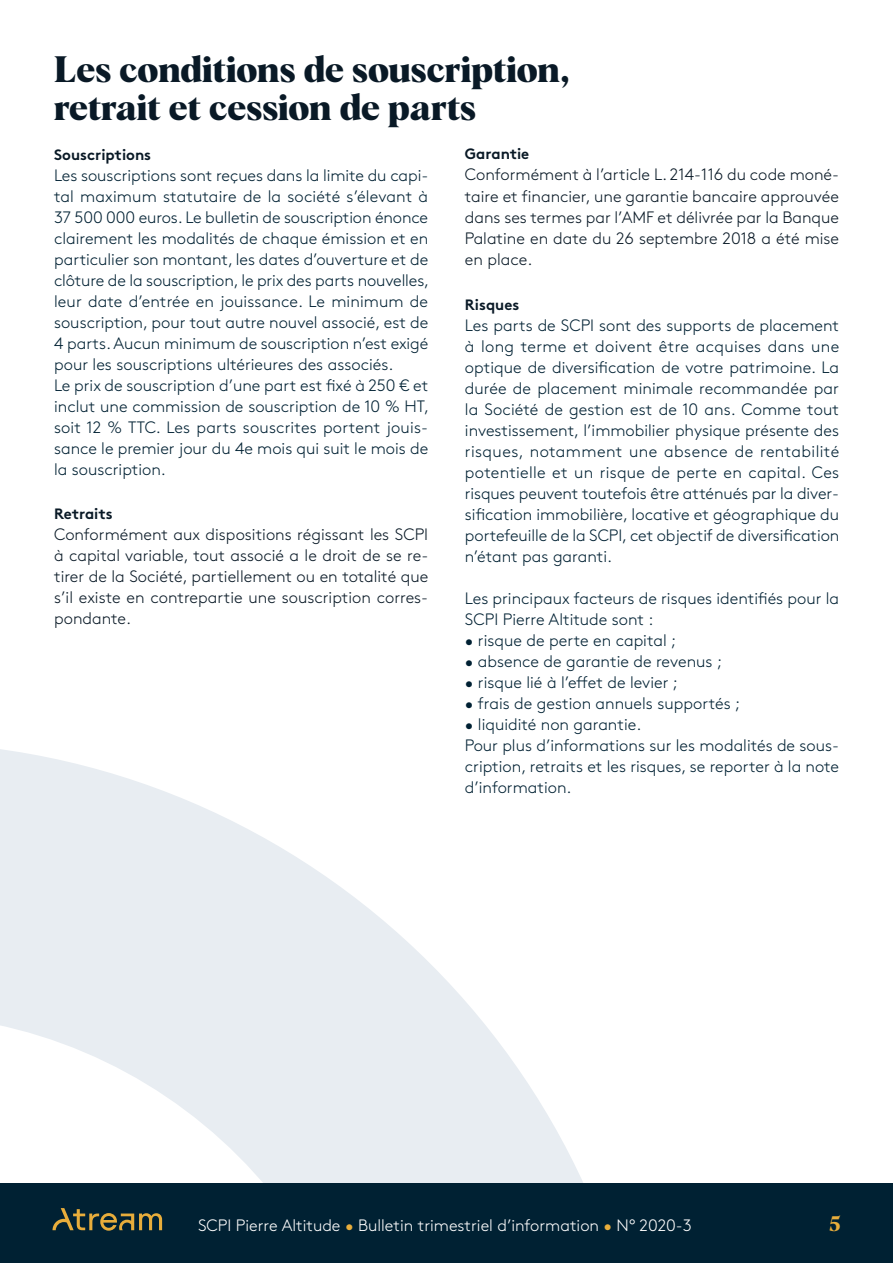
<style>
.page{position:relative;width:893px;height:1263px;background:#fff}
.page>*{position:absolute;margin:0;border:0;box-sizing:border-box;transform-origin:0 0}
.t1{font:700 36px/37.5px "Albra";color:#091926}
.t2{font:700 21px "Albra";color:#e8ae3c}
.t3{font:300 16.5px/21px "Brown";color:#002133}
.t4{font:300 16.5px/21px "Brown";color:#091926;text-align:justify}
.t5{font:300 16.5px "Brown";color:#fff}
.t6{font:700 15px "Brown";color:#091926}
.s1{color:#e8ae3c}
</style>
<div class="page">
<svg style="left:0;top:749px;width:583px;height:434px;fill:#e8edf2"></svg>
<div style="left:0;top:1183px;width:893px;height:80px;background:#002133"></div>
<svg style="left:53px;top:1208px;width:109px;height:23px"></svg>
<h1 class="t1" style="left:54px;top:49px;width:517px">Les conditions de souscription, retrait et cession de parts</h1>
<p class="t6" style="left:54px;top:143px;width:99px">Souscriptions</p>
<p class="t3" style="left:54px;top:164px;width:377px">Les souscriptions sont reçues dans la limite du capi&shy;tal maximum statutaire de la société s’élevant à 37 500 000 euros. Le bulletin de souscription énonce clairement les modalités de chaque émission et en particulier son montant, les dates d’ouverture et de clôture de la souscription, le prix des parts nouvelles, leur date d’entrée en jouissance. Le minimum de souscription, pour tout autre nouvel associé, est de 4 parts. Aucun minimum de souscription n’est exigé pour les souscriptions ultérieures des associés.<br>Le prix de souscription d’une part est fixé à 250 € et inclut une commission de souscription de 10 % HT, soit 12 % TTC. Les parts souscrites portent jouis&shy;sance le premier jour du 4e mois qui suit le mois de la souscription.</p>
<p class="t6" style="left:54px;top:501px;width:60px">Retraits</p>
<p class="t4" style="left:54px;top:522px;width:376px">Conformément aux dispositions régissant les SCPI à capital variable, tout associé a le droit de se re&shy;tirer de la Société, partiellement ou en totalité que s’il existe en contrepartie une souscription corres&shy;pondante.</p>
<p class="t6" style="left:465px;top:142px;width:66px">Garantie</p>
<p class="t4" style="left:465px;top:163px;width:376px">Conformément à l’article L. 214-116 du code moné&shy;taire et financier, une garantie bancaire approuvée dans ses termes par l’AMF et délivrée par la Banque Palatine en date du 26 septembre 2018 a été mise en place.</p>
<p class="t6" style="left:465px;top:292px;width:56px">Risques</p>
<p class="t3" style="left:465px;top:313px;width:376px;text-align:justify">Les parts de SCPI sont des supports de placement à long terme et doivent être acquises dans une optique de diversification de votre patrimoine. La durée de placement minimale recommandée par la Société de gestion est de 10 ans. Comme tout investissement, l’immobilier physique présente des risques, notamment une absence de rentabilité potentielle et un risque de perte en capital. Ces risques peuvent toutefois être atténués par la diver&shy;sification immobilière, locative et géographique du portefeuille de la SCPI, cet objectif de diversification n’étant pas garanti.</p>
<p class="t3" style="left:465px;top:586px;width:376px">Les principaux facteurs de risques identifiés pour la<br>SCPI Pierre Altitude sont :</p>
<p class="t3" style="left:465px;top:628px;width:213px">• risque de perte en capital ;</p>
<p class="t3" style="left:465px;top:649px;width:259px">• absence de garantie de revenus ;</p>
<p class="t3" style="left:465px;top:670px;width:215px">• risque lié à l’effet de levier ;</p>
<p class="t3" style="left:465px;top:691px;width:277px">• frais de gestion annuels supportés ;</p>
<p class="t3" style="left:465px;top:712px;width:376px">• liquidité non garantie.<br>Pour plus d’informations sur les modalités de sous&shy;cription, retraits et les risques, se reporter à la note d’information.</p>
<p class="t5" style="left:198px;top:1213px;width:495px">SCPI Pierre Altitude <span class="s1">•</span> Bulletin trimestriel d’information <span class="s1">•</span> N° 2020-3</p>
<p class="t2" style="left:829px;top:1208px;width:13px">5</p>
</div>
